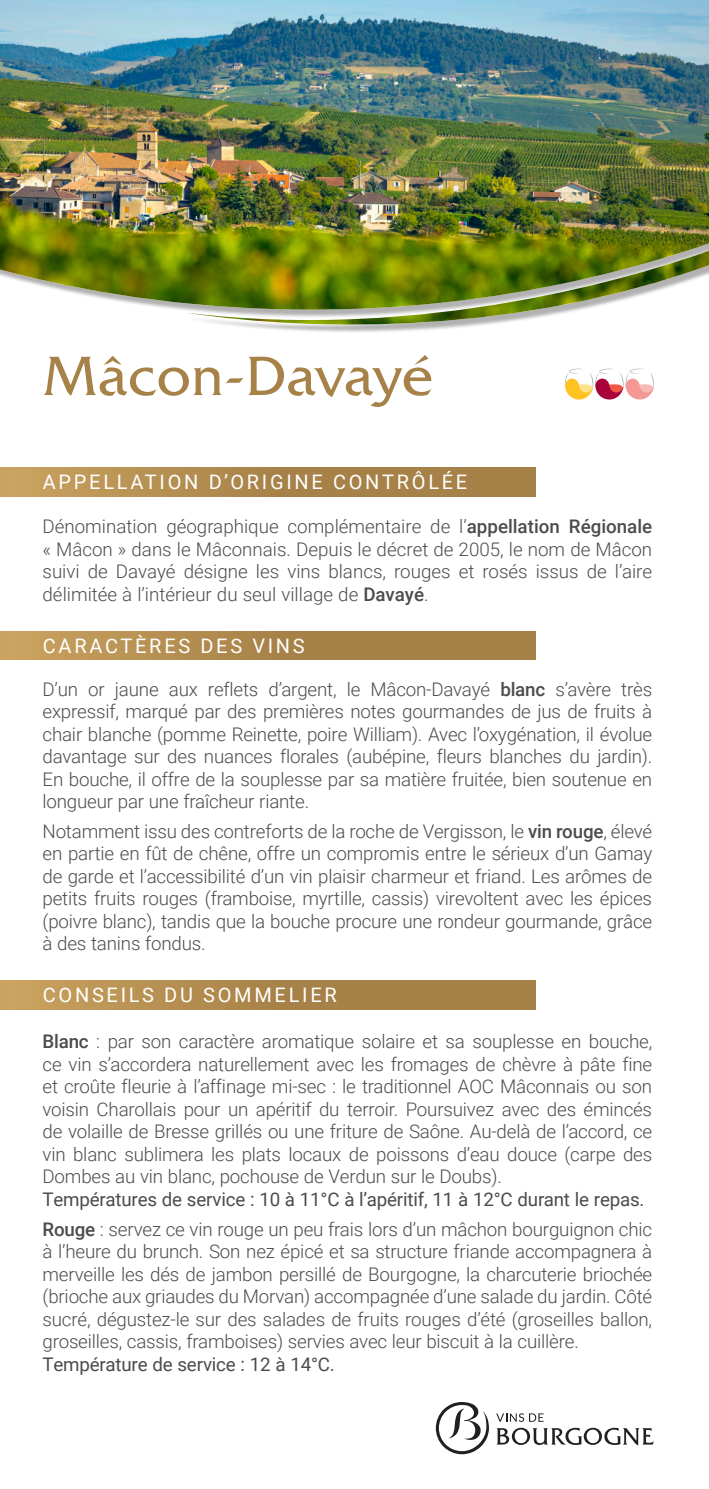
<style>
.page{position:relative;width:709px;height:1489px;background:#fff}
.page>*{position:absolute;margin:0;border:0;box-sizing:border-box;transform-origin:0 0}
.t1{font:55px "Friz Quadrata Pro";color:#a78248}
.Texte_courant_normal{font:20px "Roboto";letter-spacing:.135em;color:#fff}
.Texte_courant_normal-2{font:300 18.75px/22.5px "Roboto";letter-spacing:-.01em;color:#4b4c4d;text-align:justify}
.Texte_courant_normal-3{font:18.75px "Roboto";letter-spacing:-.01em;color:#4b4c4d}
.s1{font-weight:500}
</style>
<div class="page">
<img style="left:0;top:0;width:709px;height:327px">
<div style="left:0;top:631px;width:535px;height:29px;background:linear-gradient(to right,#c39c5b,#9e7a42)"></div>
<div style="left:0;top:468px;width:535px;height:28px;background:linear-gradient(to right,#c39c5b,#9e7a42)"></div>
<div style="left:0;top:980px;width:535px;height:29px;background:linear-gradient(to right,#c39c5b,#9e7a42)"></div>
<svg style="left:565px;top:368px;width:89px;height:31px"></svg>
<svg style="left:496px;top:1413px;width:47px;height:8px"></svg>
<svg style="left:496px;top:1427px;width:158px;height:18px"></svg>
<svg style="left:436px;top:1402px;width:53px;height:51px"></svg>
<p class="t1" style="left:43px;top:342px;width:392px">Mâcon-Davayé</p>
<p class="Texte_courant_normal" style="left:43px;top:467px;width:426px">APPELLATION D’ORIGINE CONTRÔLÉE</p>
<p class="Texte_courant_normal-2" style="left:43px;top:514px;width:611px">Dénomination géographique complémentaire de l’<span class="s1">appellation Régionale </span>« Mâcon » dans le Mâconnais. Depuis le décret de 2005, le nom de Mâcon suivi de Davayé désigne les vins blancs, rouges et rosés issus de l’aire délimitée à l’intérieur du seul village de <span class="s1">Davayé</span>.</p>
<p class="Texte_courant_normal" style="left:43px;top:631px;width:263px">CARACTÈRES DES VINS</p>
<p class="Texte_courant_normal-2" style="left:43px;top:677px;width:611px">D’un or jaune aux reflets d’argent, le Mâcon-Davayé <span class="s1">blanc</span> s’avère très expressif, marqué par des premières notes gourmandes de jus de fruits à chair blanche (pomme Reinette, poire William). Avec l’oxygénation, il évolue davantage sur des nuances florales (aubépine, fleurs blanches du jardin).<br>En bouche, il offre de la souplesse par sa matière fruitée, bien soutenue en longueur par une fraîcheur riante.</p>
<p class="Texte_courant_normal-2" style="left:43px;top:819px;width:611px">Notamment issu des contreforts de la roche de Vergisson, le <span class="s1">vin rouge</span>, élevé en partie en fût de chêne, offre un compromis entre le sérieux d’un Gamay de garde et l’accessibilité d’un vin plaisir charmeur et friand. Les arômes de petits fruits rouges (framboise, myrtille, cassis) virevoltent avec les épices (poivre blanc), tandis que la bouche procure une rondeur gourmande, grâce à des tanins fondus.</p>
<p class="Texte_courant_normal" style="left:43px;top:980px;width:295px">CONSEILS DU SOMMELIER</p>
<p class="Texte_courant_normal-2" style="left:43px;top:1029px;width:611px"><span class="s1">Blanc</span> : par son caractère aromatique solaire et sa souplesse en bouche, ce vin s’accordera naturellement avec les fromages de chèvre à pâte fine et croûte fleurie à l’affinage mi-sec : le traditionnel AOC Mâconnais ou son voisin Charollais pour un apéritif du terroir. Poursuivez avec des émincés de volaille de Bresse grillés ou une friture de Saône. Au-delà de l’accord, ce vin blanc sublimera les plats locaux de poissons d’eau douce (carpe des Dombes au vin blanc, pochouse de Verdun sur le Doubs).</p>
<p class="Texte_courant_normal-3" style="left:43px;top:1185px;width:603px">Températures de service : 10 à 11°C à l’apéritif, 11 à 12°C durant le repas.</p>
<p class="Texte_courant_normal-2" style="left:43px;top:1216px;width:611px"><span class="s1">Rouge</span> : servez ce vin rouge un peu frais lors d’un mâchon bourguignon chic à l’heure du brunch. Son nez épicé et sa structure friande accompagnera à merveille les dés de jambon persillé de Bourgogne, la charcuterie briochée (brioche aux griaudes du Morvan) accompagnée d’une salade du jardin. Côté sucré, dégustez-le sur des salades de fruits rouges d’été (groseilles ballon, groseilles, cassis, framboises) servies avec leur biscuit à la cuillère.</p>
<p class="Texte_courant_normal-3" style="left:43px;top:1350px;width:294px">Température de service : 12 à 14°C.</p>
</div>
